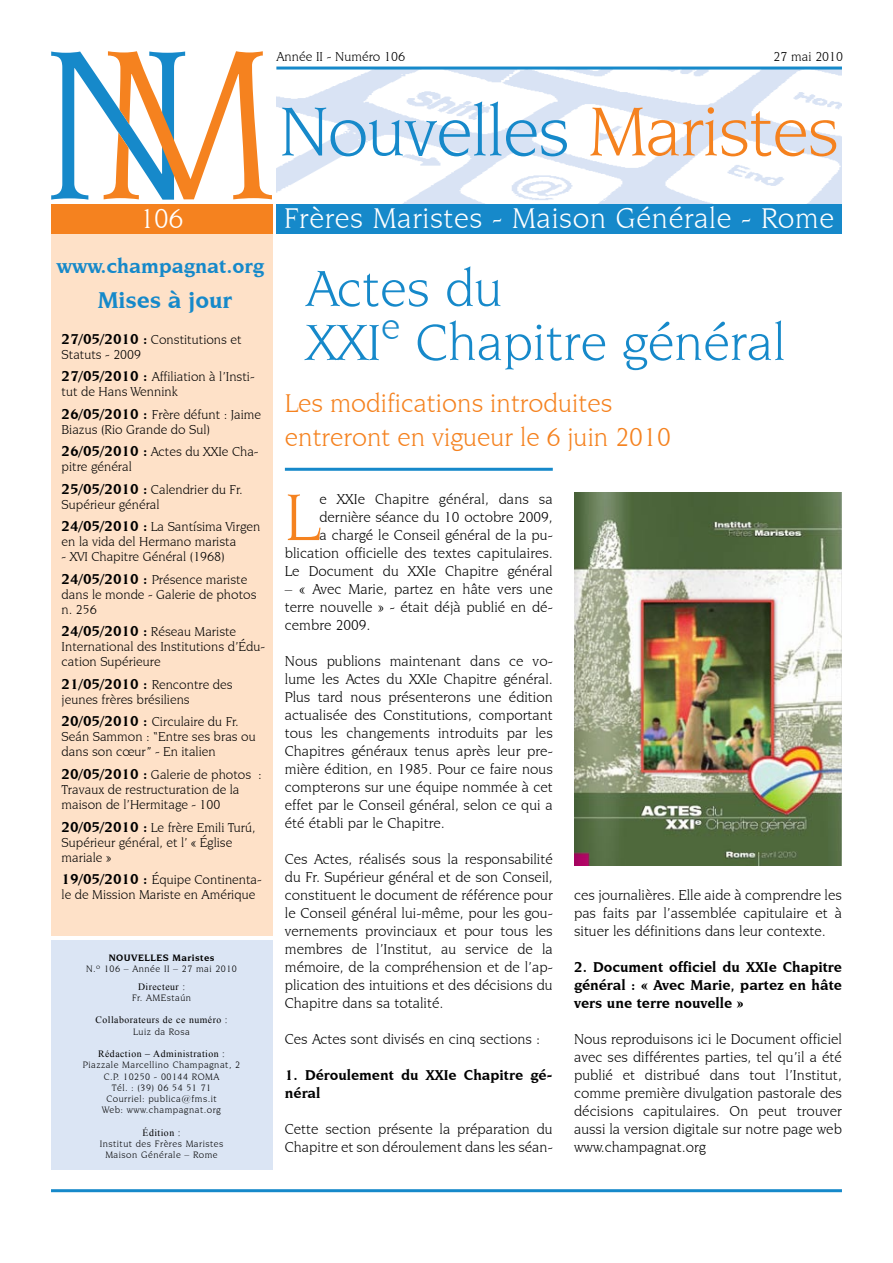
<style>
.page{position:relative;width:893px;height:1263px;background:#fff}
.page>*{position:absolute;margin:0;border:0;box-sizing:border-box;transform-origin:0 0}
.t1{font:73.5px "Novarese IT Cby BT";letter-spacing:-.015em;color:#1689ca}
.t2{font:70.05px "Novarese IT Cby BT";color:#f5821f}
.t3{font:54px/54px "Novarese IT Cby BT";color:#1689ca}
.t4{font:30px "Novarese IT Cby BT";letter-spacing:.02em;color:#fff}
.t5{font:28.5px "Novarese IT Cby BT";color:#fff}
.t6{font:27px/33.8px "Novarese IT Cby BT";color:#f5821f}
.t7{font:700 24px "Novarese IT Cby BT";color:#1689ca}
.t8{font:700 21px "Novarese IT Cby BT";color:#1689ca}
.t9{font:15px/18px "Novarese IT Cby BT";color:#000;text-align:justify}
.t10{font:700 15px/18px "Novarese IT Cby BT";color:#000}
.t11{font:13.5px/15px "Novarese IT Cby BT";color:#000}
.t12{font:9.75px/11.2px "Novarese IT Cby BT";letter-spacing:.05em;color:#000;text-align:center}
.t13{font:9.75px "Times New Roman";letter-spacing:.05em;color:#000}
.t14{font:700 9.75px "Novarese IT Cby BT";letter-spacing:.05em;color:#000}
.s1{color:#f5821f}
.s2{font-weight:700;font-size:15px}
</style>
<div class="page">
<img style="left:276px;top:70px;width:566px;height:134px">
<hr style="left:276px;top:67px;width:566px;height:3px;background:#1689ca">
<div style="left:276px;top:204px;width:566px;height:30px;background:#1689ca"></div>
<svg style="left:51px;top:51px;width:221px;height:149px"></svg>
<hr style="left:51px;top:1189px;width:791px;height:3px;background:#1689ca">
<div style="left:51px;top:234px;width:221px;height:701px;background:#fee1c8"></div>
<div style="left:51px;top:940px;width:221px;height:229px;background:#dbe5f4"></div>
<div style="left:51px;top:204px;width:221px;height:30px;background:#f5821f"></div>
<hr style="left:285px;top:468px;width:268px;height:3px;background:#1689ca">
<img style="left:574px;top:492px;width:268px;height:374px">
<p class="t11" style="left:276px;top:49px;width:130px">Année II - Numéro 106</p>
<p class="t11" style="left:773px;top:49px;width:71px">27 mai 2010</p>
<h1 class="t1" style="left:279px;top:88px;width:561px">Nouvelles <span class="s1">Maristes</span></h1>
<h3 class="t5" style="left:140px;top:202px;width:45px">106</h3>
<h3 class="t8" style="left:57px;top:253px;width:209px">www.champagnat.org</h3>
<h3 class="t7" style="left:98px;top:285px;width:136px">Mises à jour</h3>
<p class="t11" style="left:62px;top:332px;width:181px"><span class="s2">27/05/2010 :</span> Constitutions et<br>Statuts - 2009</p>
<p class="t11" style="left:62px;top:369px;width:194px"><span class="s2">27/05/2010 :</span> Affiliation à l’Insti&shy;tut de Hans Wennink</p>
<p class="t11" style="left:62px;top:407px;width:201px"><span class="s2">26/05/2010 :</span> Frère défunt : Jaime<br>Biazus (Rio Grande do Sul)</p>
<p class="t11" style="left:62px;top:444px;width:198px"><span class="s2">26/05/2010 :</span> Actes du XXIe Cha&shy;pitre général</p>
<p class="t11" style="left:62px;top:482px;width:182px"><span class="s2">25/05/2010 :</span> Calendrier du Fr.<br>Supérieur général</p>
<p class="t11" style="left:62px;top:519px;width:200px"><span class="s2">24/05/2010 :</span> La Santísima Virgen en la vida del Hermano marista</p>
<p class="t11" style="left:62px;top:546px;width:187px;line-height:22.5px">- XVI Chapitre Général (1968)<br><span class="s2">24/05/2010 :</span> Présence mariste</p>
<p class="t11" style="left:62px;top:587px;width:196px">dans le monde - Galerie de photos n. 256</p>
<p class="t11" style="left:62px;top:624px;width:205px"><span class="s2">24/05/2010 :</span> Réseau Mariste<br>International des Institutions d’Édu&shy;cation Supérieure</p>
<p class="t11" style="left:62px;top:677px;width:173px"><span class="s2">21/05/2010 :</span> Rencontre des jeunes frères brésiliens</p>
<p class="t11" style="left:62px;top:714px;width:196px"><span class="s2">20/05/2010 :</span> Circulaire du Fr.<br>Seán Sammon : “Entre ses bras ou dans son cœur” - En italien</p>
<p class="t11" style="left:62px;top:767px;width:201px"><span class="s2">20/05/2010 :</span> Galerie de photos :<br>Travaux de restructuration de la maison de l’Hermitage - 100</p>
<p class="t11" style="left:62px;top:819px;width:196px"><span class="s2">20/05/2010 :</span> Le frère Emili Turú,<br>Supérieur général, et l’ « Église mariale »</p>
<p class="t11" style="left:62px;top:872px;width:202px"><span class="s2">19/05/2010 :</span> Équipe Continenta&shy;le de Mission Mariste en Amérique</p>
<p class="t14" style="left:109px;top:952px;width:107px">Nouvelles Maristes</p>
<p class="t12" style="left:86px;top:963px;width:152px">N.º 106 – Année II – 27 mai 2010</p>
<p class="t13" style="left:138px;top:980px;width:49px">Directeur :</p>
<p class="t12" style="left:132px;top:992px;width:61px">Fr. AMEstaún</p>
<p class="t13" style="left:96px;top:1013px;width:134px">Collaborateurs de ce numéro :</p>
<p class="t12" style="left:133px;top:1025px;width:58px">Luiz da Rosa</p>
<p class="t13" style="left:98px;top:1047px;width:128px">Rédaction – Administration :</p>
<p class="t12" style="left:83px;top:1059px;width:159px">Piazzale Marcellino Champagnat, 2<br>C.P. 10250 - 00144 ROMA<br>Tél. : (39) 06 54 51 71<br>Courriel: publica@fms.it<br>Web: www.champagnat.org</p>
<p class="t13" style="left:143px;top:1126px;width:40px">Édition :</p>
<p class="t12" style="left:100px;top:1138px;width:125px">Institut des Frères Maristes<br>Maison Générale – Rome</p>
<h3 class="t4" style="left:284px;top:201px;width:551px">Frères Maristes - Maison Générale - Rome</h3>
<h3 class="t3" style="left:306px;top:261px;width:481px">Actes du<br>XXI<sup>e</sup> Chapitre général</h3>
<h3 class="t6" style="left:285px;top:386px;width:387px">Les modifications introduites entreront en vigueur le 6 juin 2010</h3>
<p class="t9" style="left:285px;top:490px;width:269px;text-align:right">e XXIe Chapitre général, dans sa dernière séance du 10 octobre 2009,<br>a chargé le Conseil général de la pu&shy;blication officielle des textes capitulaires.<br>Le Document du XXIe Chapitre général</p>
<p class="t9" style="left:285px;top:580px;width:269px">– « Avec Marie, partez en hâte vers une terre nouvelle » - était déjà publié en dé&shy;cembre 2009.</p>
<p class="t9" style="left:285px;top:652px;width:269px">Nous publions maintenant dans ce vo&shy;lume les Actes du XXIe Chapitre général.<br>Plus tard nous présenterons une édition actualisée des Constitutions, comportant tous les changements introduits par les Chapitres généraux tenus après leur pre&shy;mière édition, en 1985. Pour ce faire nous compterons sur une équipe nommée à cet effet par le Conseil général, selon ce qui a été établi par le Chapitre.</p>
<p class="t9" style="left:285px;top:850px;width:269px">Ces Actes, réalisés sous la responsabilité du Fr. Supérieur général et de son Conseil, constituent le document de référence pour le Conseil général lui-même, pour les gou&shy;vernements provinciaux et pour tous les membres de l’Institut, au service de la mémoire, de la compréhension et de l’ap&shy;plication des intuitions et des décisions du Chapitre dans sa totalité.</p>
<p class="t9" style="left:285px;top:1030px;width:257px">Ces Actes sont divisés en cinq sections :</p>
<p class="t10" style="left:285px;top:1066px;width:269px">1. Déroulement du XXIe Chapitre gé&shy;néral</p>
<p class="t9" style="left:285px;top:1120px;width:269px">Cette section présente la préparation du<br>Chapitre et son déroulement dans les séan-</p>
<h2 class="t2" style="left:285px;top:476px;width:36px">L</h2>
<p class="t9" style="left:574px;top:886px;width:269px">ces journalières. Elle aide à comprendre les pas faits par l’assemblée capitulaire et à situer les définitions dans leur contexte.</p>
<p class="t10" style="left:574px;top:958px;width:269px;text-align:justify">2. Document officiel du XXIe Chapitre général : « Avec Marie, partez en hâte vers une terre nouvelle »</p>
<p class="t9" style="left:574px;top:1030px;width:269px">Nous reproduisons ici le Document officiel avec ses différentes parties, tel qu’il a été publié et distribué dans tout l’Institut, comme première divulgation pastorale des décisions capitulaires. On peut trouver aussi la version digitale sur notre page web www.champagnat.org</p>
</div>
